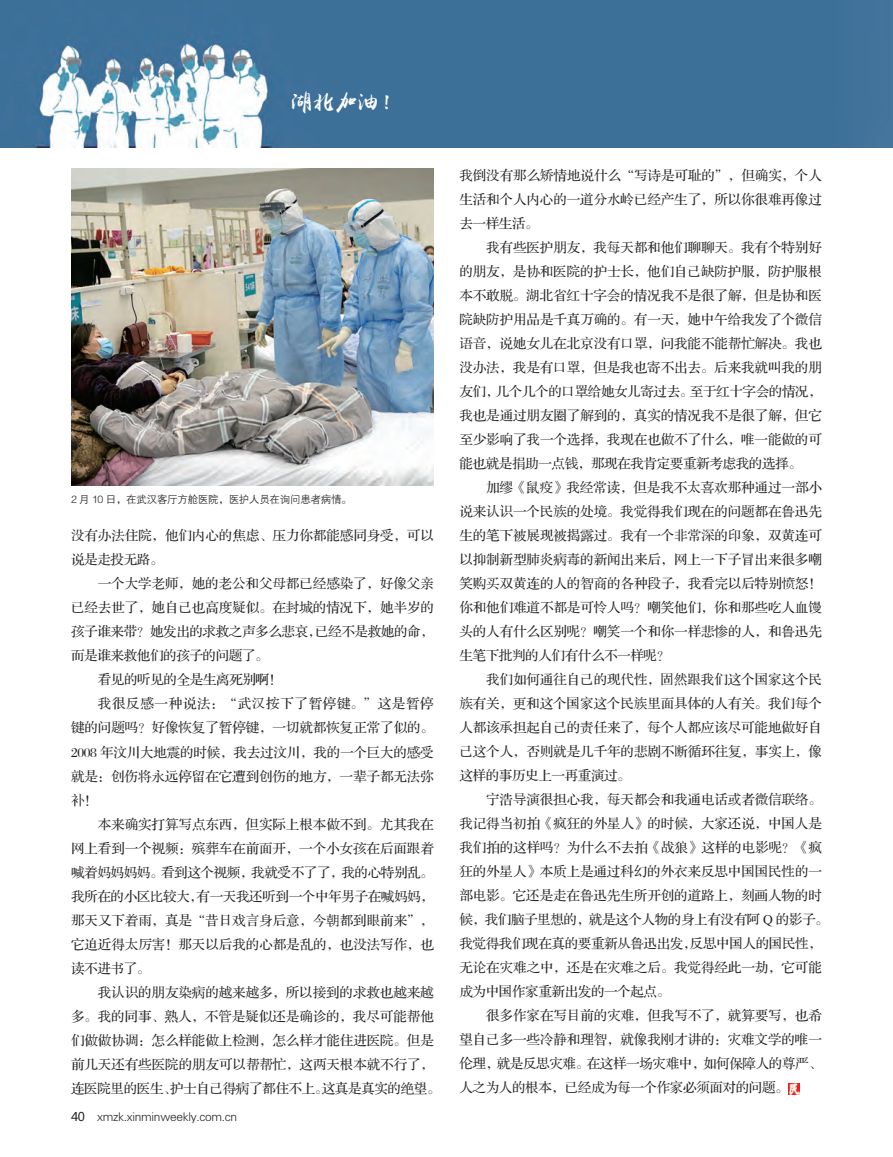
<style>
.page{position:relative;width:893px;height:1157px;background:#fff}
.page>*{position:absolute;margin:0;border:0;box-sizing:border-box;transform-origin:0 0}
.t1{font:22.5px "yuweij";color:#fff}
.t2{font:13.5px "FZS3 JW GB1 0";letter-spacing:-.005em;color:#231f20}
.t3{font:13.5px "FZS3 JW GB1 0";letter-spacing:-.025em;color:#231f20}
.t4{font:13.5px "FZS3 JW GB1 0";letter-spacing:.05em;color:#231f20}
.t5{font:12px "FZXH1 JW GB1 0";letter-spacing:-.025em;color:#231f20}
.t6{font:10.5px "FZZDXJW GB1 0";letter-spacing:-.025em;color:#231f20}
.s1{font-family:"Microsoft Ya Hei"}
</style>
<div class="page">
<img style="left:0;top:0;width:893px;height:147px">
<svg style="left:788px;top:1083px;width:11px;height:11px"></svg>
<img style="left:71px;top:168px;width:363px;height:317px">
<h1 class="t1" style="left:291px;top:87px;width:112px">湖北加油！</h1>
<p class="t6" style="left:71px;top:493px;width:282px">2 月 10 日，在武汉客厅方舱医院，医护人员在询问患者病情。</p>
<p class="t2" style="left:71px;top:529px;width:364px">没有办法住院，他们内心的焦虑、压力你都能感同身受，可以</p>
<p class="t2" style="left:71px;top:553px;width:94px">说是走投无路。</p>
<p class="t2" style="left:98px;top:577px;width:337px">一个大学老师，她的老公和父母都已经感染了，好像父亲</p>
<p class="t2" style="left:71px;top:601px;width:364px">已经去世了，她自己也高度疑似。在封城的情况下，她半岁的</p>
<p class="t3" style="left:71px;top:625px;width:364px">孩子谁来带？她发出的求救之声多么悲哀，已经不是救她的命，</p>
<p class="t3" style="left:71px;top:649px;width:199px">而是谁来救他们的孩子的问题了。</p>
<p class="t3" style="left:98px;top:673px;width:186px">看见的听见的全是生离死别啊！</p>
<p class="t4" style="left:98px;top:697px;width:337px">我很反感一种说法：“武汉按下了暂停键。”这是暂停</p>
<p class="t2" style="left:71px;top:721px;width:364px">键的问题吗？好像恢复了暂停键，一切就都恢复正常了似的。</p>
<p class="t2" style="left:71px;top:745px;width:364px">2008 年汶川大地震的时候，我去过汶川，我的一个巨大的感受</p>
<p class="t2" style="left:71px;top:769px;width:364px">就是：创伤将永远停留在它遭到创伤的地方，一辈子都无法弥</p>
<p class="t2" style="left:71px;top:793px;width:28px">补！</p>
<p class="t2" style="left:98px;top:817px;width:337px">本来确实打算写点东西，但实际上根本做不到。尤其我在</p>
<p class="t2" style="left:71px;top:841px;width:364px">网上看到一个视频：殡葬车在前面开，一个小女孩在后面跟着</p>
<p class="t3" style="left:71px;top:865px;width:364px">喊着妈妈妈妈。看到这个视频，我就受不了了，我的心特别乱。</p>
<p class="t3" style="left:71px;top:889px;width:364px">我所在的小区比较大，有一天我还听到一个中年男子在喊妈妈，</p>
<p class="t2" style="left:71px;top:913px;width:364px">那天又下着雨，真是“昔日戏言身后意，今朝都到眼前来”，</p>
<p class="t2" style="left:71px;top:937px;width:364px">它迫近得太厉害！那天以后我的心都是乱的，也没法写作，也</p>
<p class="t2" style="left:71px;top:961px;width:81px">读不进书了。</p>
<p class="t2" style="left:98px;top:985px;width:337px">我认识的朋友染病的越来越多，所以接到的求救也越来越</p>
<p class="t2" style="left:71px;top:1009px;width:364px">多。我的同事、熟人，不管是疑似还是确诊的，我尽可能帮他</p>
<p class="t2" style="left:71px;top:1033px;width:364px">们做做协调：怎么样能做上检测，怎么样才能住进医院。但是</p>
<p class="t2" style="left:71px;top:1057px;width:364px">前几天还有些医院的朋友可以帮帮忙，这两天根本就不行了，</p>
<p class="t3" style="left:71px;top:1081px;width:371px">连医院里的医生、护士自己得病了都住不上。这真是真实的绝望。</p>
<p class="t5" style="left:71px;top:1109px;width:168px"><span class="s1">40</span> xmzk.xinminweekly.com.cn</p>
<p class="t2" style="left:459px;top:168px;width:364px">我倒没有那么矫情地说什么“写诗是可耻的”，但确实，个人</p>
<p class="t2" style="left:459px;top:192px;width:364px">生活和个人内心的一道分水岭已经产生了，所以你很难再像过</p>
<p class="t2" style="left:459px;top:216px;width:81px">去一样生活。</p>
<p class="t2" style="left:486px;top:240px;width:337px">我有些医护朋友，我每天都和他们聊聊天。我有个特别好</p>
<p class="t2" style="left:459px;top:264px;width:364px">的朋友，是协和医院的护士长，他们自己缺防护服，防护服根</p>
<p class="t2" style="left:459px;top:288px;width:364px">本不敢脱。湖北省红十字会的情况我不是很了解，但是协和医</p>
<p class="t2" style="left:459px;top:312px;width:364px">院缺防护用品是千真万确的。有一天，她中午给我发了个微信</p>
<p class="t2" style="left:459px;top:336px;width:364px">语音，说她女儿在北京没有口罩，问我能不能帮忙解决。我也</p>
<p class="t2" style="left:459px;top:360px;width:364px">没办法，我是有口罩，但是我也寄不出去。后来我就叫我的朋</p>
<p class="t3" style="left:459px;top:384px;width:364px">友们，几个几个的口罩给她女儿寄过去。至于红十字会的情况，</p>
<p class="t2" style="left:459px;top:408px;width:364px">我也是通过朋友圈了解到的，真实的情况我不是很了解，但它</p>
<p class="t2" style="left:459px;top:432px;width:364px">至少影响了我一个选择，我现在也做不了什么，唯一能做的可</p>
<p class="t3" style="left:459px;top:456px;width:344px">能也就是捐助一点钱，那现在我肯定要重新考虑我的选择。</p>
<p class="t2" style="left:486px;top:480px;width:337px">加缪《鼠疫》我经常读，但是我不太喜欢那种通过一部小</p>
<p class="t2" style="left:459px;top:504px;width:364px">说来认识一个民族的处境。我觉得我们现在的问题都在鲁迅先</p>
<p class="t2" style="left:459px;top:528px;width:364px">生的笔下被展现被揭露过。我有一个非常深的印象，双黄连可</p>
<p class="t2" style="left:459px;top:552px;width:364px">以抑制新型肺炎病毒的新闻出来后，网上一下子冒出来很多嘲</p>
<p class="t2" style="left:459px;top:576px;width:364px">笑购买双黄连的人的智商的各种段子，我看完以后特别愤怒！</p>
<p class="t2" style="left:459px;top:600px;width:364px">你和他们难道不都是可怜人吗？嘲笑他们，你和那些吃人血馒</p>
<p class="t2" style="left:459px;top:624px;width:364px">头的人有什么区别呢？嘲笑一个和你一样悲惨的人，和鲁迅先</p>
<p class="t3" style="left:459px;top:648px;width:212px">生笔下批判的人们有什么不一样呢？</p>
<p class="t2" style="left:486px;top:672px;width:337px">我们如何通往自己的现代性，固然跟我们这个国家这个民</p>
<p class="t2" style="left:459px;top:696px;width:364px">族有关，更和这个国家这个民族里面具体的人有关。我们每个</p>
<p class="t2" style="left:459px;top:720px;width:364px">人都该承担起自己的责任来了，每个人都应该尽可能地做好自</p>
<p class="t2" style="left:459px;top:744px;width:364px">己这个人，否则就是几千年的悲剧不断循环往复，事实上，像</p>
<p class="t3" style="left:459px;top:768px;width:173px">这样的事历史上一再重演过。</p>
<p class="t2" style="left:486px;top:792px;width:337px">宁浩导演很担心我，每天都会和我通电话或者微信联络。</p>
<p class="t2" style="left:459px;top:816px;width:364px">我记得当初拍《疯狂的外星人》的时候，大家还说，中国人是</p>
<p class="t2" style="left:459px;top:840px;width:364px">我们拍的这样吗？为什么不去拍《战狼》这样的电影呢？《疯</p>
<p class="t2" style="left:459px;top:864px;width:364px">狂的外星人》本质上是通过科幻的外衣来反思中国国民性的一</p>
<p class="t2" style="left:459px;top:888px;width:364px">部电影。它还是走在鲁迅先生所开创的道路上，刻画人物的时</p>
<p class="t3" style="left:459px;top:912px;width:371px">候，我们脑子里想的，就是这个人物的身上有没有阿 Q 的影子。</p>
<p class="t3" style="left:459px;top:936px;width:364px">我觉得我们现在真的要重新从鲁迅出发，反思中国人的国民性，</p>
<p class="t2" style="left:459px;top:960px;width:364px">无论在灾难之中，还是在灾难之后。我觉得经此一劫，它可能</p>
<p class="t3" style="left:459px;top:984px;width:212px">成为中国作家重新出发的一个起点。</p>
<p class="t2" style="left:486px;top:1008px;width:337px">很多作家在写目前的灾难，但我写不了，就算要写，也希</p>
<p class="t2" style="left:459px;top:1032px;width:364px">望自己多一些冷静和理智，就像我刚才讲的：灾难文学的唯一</p>
<p class="t3" style="left:459px;top:1056px;width:364px">伦理，就是反思灾难。在这样一场灾难中，如何保障人的尊严、</p>
<p class="t3" style="left:459px;top:1080px;width:331px">人之为人的根本，已经成为每一个作家必须面对的问题。</p>
</div>
